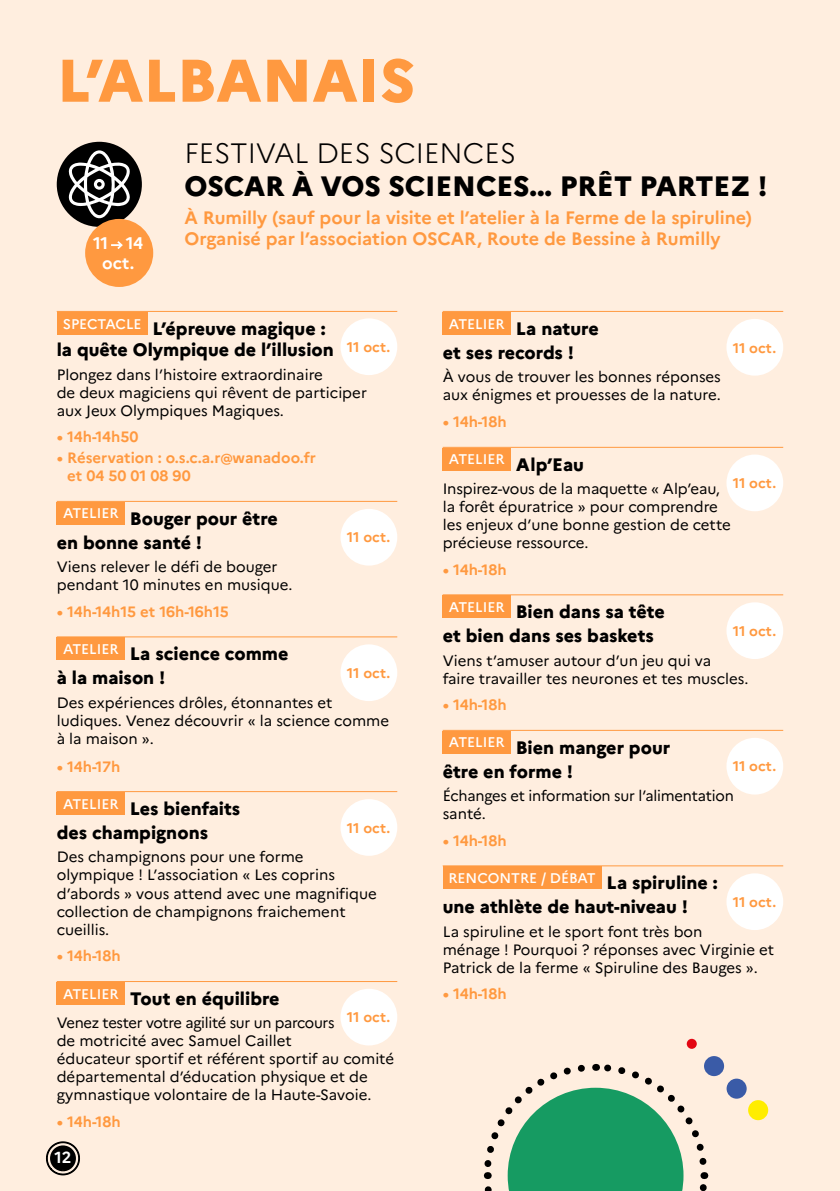
<style>
.page{position:relative;width:840px;height:1191px;background:#fff}
.page>*{position:absolute;margin:0;border:0;box-sizing:border-box;transform-origin:0 0}
.t1{font:800 60px "Marianne";color:#ff9940}
.t2{font:800 28px "Marianne";color:#000}
.t3{font:300 28px "Marianne";color:#000}
.t4{font:800 18px "Marianne";color:#000}
.t5{font:700 18px/21.6px "Marianne";color:#ff9940}
.t6{font:700 16.8px/20.2px "Marianne";letter-spacing:-.01em;color:#fff;text-align:center}
.t7{font:700 16px "Marianne";color:#fff}
.t8{font:15px/18px "Marianne";color:#000}
.t9{font:700 15px/18px "Marianne";color:#ff9940}
.t10{font:700 14px "Marianne";letter-spacing:.005em;color:#ff9940}
.t11{font:500 14px "Marianne";color:#fff}
.s1{font-weight:800;font-size:18px;color:#000}
</style>
<div class="page">
<div style="left:0;top:0;width:839px;height:1191px;background:#ffeedf"></div>
<svg style="left:46px;top:1141px;width:34px;height:34px"></svg>
<hr style="left:57px;top:311px;width:340px;height:1px;background:#ff9940">
<hr style="left:57px;top:501px;width:340px;height:1px;background:#ff9940">
<hr style="left:57px;top:636px;width:340px;height:1px;background:#ff9940">
<hr style="left:57px;top:791px;width:340px;height:1px;background:#ff9940">
<hr style="left:57px;top:981px;width:340px;height:1px;background:#ff9940">
<div style="left:57px;top:312px;width:90px;height:22px;background:#ff9940"></div>
<div style="left:340px;top:318px;width:57px;height:57px;background:#fff;border-radius:50%"></div>
<div style="left:57px;top:502px;width:68px;height:22px;background:#ff9940"></div>
<div style="left:340px;top:509px;width:57px;height:56px;background:#fff;border-radius:50%"></div>
<div style="left:57px;top:637px;width:68px;height:23px;background:#ff9940"></div>
<div style="left:340px;top:644px;width:57px;height:57px;background:#fff;border-radius:50%"></div>
<div style="left:57px;top:792px;width:68px;height:22px;background:#ff9940"></div>
<div style="left:340px;top:799px;width:57px;height:57px;background:#fff;border-radius:50%"></div>
<div style="left:57px;top:982px;width:68px;height:22px;background:#ff9940"></div>
<div style="left:340px;top:988px;width:57px;height:57px;background:#fff;border-radius:50%"></div>
<hr style="left:442px;top:311px;width:340px;height:1px;background:#ff9940">
<hr style="left:442px;top:447px;width:340px;height:1px;background:#ff9940">
<hr style="left:442px;top:594px;width:340px;height:1px;background:#ff9940">
<hr style="left:442px;top:730px;width:340px;height:1px;background:#ff9940">
<hr style="left:442px;top:865px;width:340px;height:1px;background:#ff9940">
<div style="left:442px;top:312px;width:68px;height:22px;background:#ff9940"></div>
<div style="left:726px;top:319px;width:56px;height:56px;background:#fff;border-radius:50%"></div>
<div style="left:442px;top:448px;width:68px;height:22px;background:#ff9940"></div>
<div style="left:726px;top:454px;width:56px;height:57px;background:#fff;border-radius:50%"></div>
<div style="left:442px;top:595px;width:68px;height:23px;background:#ff9940"></div>
<div style="left:726px;top:602px;width:56px;height:57px;background:#fff;border-radius:50%"></div>
<div style="left:442px;top:731px;width:68px;height:22px;background:#ff9940"></div>
<div style="left:726px;top:738px;width:56px;height:56px;background:#fff;border-radius:50%"></div>
<div style="left:442px;top:866px;width:159px;height:23px;background:#ff9940"></div>
<div style="left:726px;top:873px;width:56px;height:57px;background:#fff;border-radius:50%"></div>
<div style="left:57px;top:142px;width:85px;height:85px;background:#000;border-radius:50%"></div>
<svg style="left:69px;top:150px;width:61px;height:68px"></svg>
<div style="left:85px;top:219px;width:68px;height:68px;background:#ff9940;border-radius:50%"></div>
<svg style="left:111px;top:241px;width:12px;height:8px"></svg>
<svg style="left:483px;top:1063px;width:226px;height:128px"></svg>
<div style="left:747px;top:1100px;width:20px;height:20px;background:#ffed00;border-radius:50%"></div>
<div style="left:726px;top:1078px;width:20px;height:20px;background:#3a5ba7;border-radius:50%"></div>
<div style="left:703px;top:1056px;width:20px;height:20px;background:#3a5ba7;border-radius:50%"></div>
<svg style="left:686px;top:1038px;width:10px;height:10px"></svg>
<h1 class="t1" style="left:57px;top:34px;width:360px">L’ALBANAIS</h1>
<p class="t6" style="left:93px;top:232px;width:52px">11 14 oct.</p>
<h2 class="t3" style="left:184px;top:131px;width:333px">FESTIVAL DES SCIENCES</h2>
<h2 class="t2" style="left:184px;top:165px;width:584px">OSCAR À VOS SCIENCES... PRÊT PARTEZ !</h2>
<p class="t5" style="left:184px;top:205px;width:568px">À Rumilly (sauf pour la visite et l’atelier à la Ferme de la spiruline)<br>Organisé par l’association OSCAR, Route de Bessine à Rumilly</p>
<p class="t4" style="left:63px;top:314px;width:264px"><sup>SPECTACLE</sup> L’épreuve magique :</p>
<p class="t10" style="left:347px;top:336px;width:45px">11 oct.</p>
<p class="t4" style="left:57px;top:336px;width:278px">la quête Olympique de l’illusion</p>
<p class="t8" style="left:57px;top:364px;width:311px">Plongez dans l’histoire extraordinaire<br>de deux magiciens qui rêvent de participer aux Jeux Olympiques Magiques.</p>
<p class="t9" style="left:57px;top:427px;width:83px">• 14h-14h50</p>
<p class="t9" style="left:67px;top:448px;width:250px;text-indent:-10px">• Réservation : o.s.c.a.r@wanadoo.fr et 04 50 01 08 90</p>
<p class="t4" style="left:63px;top:504px;width:216px"><sup>ATELIER</sup> Bouger pour être</p>
<p class="t10" style="left:347px;top:526px;width:45px">11 oct.</p>
<p class="t4" style="left:57px;top:528px;width:147px">en bonne santé !</p>
<p class="t8" style="left:57px;top:557px;width:237px">Viens relever le défi de bouger pendant 10 minutes en musique.</p>
<p class="t9" style="left:57px;top:601px;width:173px">• 14h-14h15 et 16h-16h15</p>
<p class="t4" style="left:63px;top:639px;width:227px"><sup>ATELIER</sup> La science comme</p>
<p class="t10" style="left:347px;top:662px;width:45px">11 oct.</p>
<p class="t4" style="left:57px;top:663px;width:110px">à la maison !</p>
<p class="t8" style="left:57px;top:692px;width:333px">Des expériences drôles, étonnantes et ludiques. Venez découvrir « la science comme à la maison ».</p>
<p class="t9" style="left:57px;top:756px;width:65px">• 14h-17h</p>
<p class="t4" style="left:63px;top:794px;width:179px"><sup>ATELIER</sup> Les bienfaits</p>
<p class="t10" style="left:347px;top:817px;width:45px">11 oct.</p>
<p class="t4" style="left:57px;top:818px;width:153px">des champignons</p>
<p class="t8" style="left:57px;top:847px;width:321px">Des champignons pour une forme olympique ! L’association « Les coprins d’abords » vous attend avec une magnifique collection de champignons fraichement cueillis.</p>
<p class="t9" style="left:57px;top:945px;width:65px">• 14h-18h</p>
<p class="t4" style="left:63px;top:984px;width:218px"><sup>ATELIER</sup> Tout en équilibre</p>
<p class="t10" style="left:347px;top:1006px;width:45px">11 oct.</p>
<p class="t8" style="left:57px;top:1012px;width:339px">Venez tester votre agilité sur un parcours<br>de motricité avec Samuel Caillet<br>éducateur sportif et référent sportif au comité départemental d’éducation physique et de gymnastique volontaire de la Haute-Savoie.</p>
<p class="t9" style="left:57px;top:1111px;width:65px">• 14h-18h</p>
<p class="t7" style="left:54px;top:1145px;width:18px">12</p>
<p class="t4" style="left:448px;top:314px;width:151px"><sup>ATELIER</sup> La nature</p>
<p class="t4" style="left:442px;top:338px;width:133px">et ses records !</p>
<p class="t8" style="left:442px;top:367px;width:279px">À vous de trouver les bonnes réponses aux énigmes et prouesses de la nature.</p>
<p class="t9" style="left:442px;top:411px;width:65px">• 14h-18h</p>
<p class="t11" style="left:448px;top:448px;width:136px">ATELIER <span class="s1">Alp’Eau</span></p>
<p class="t10" style="left:732px;top:337px;width:45px">11 oct.</p>
<p class="t10" style="left:732px;top:472px;width:45px">11 oct.</p>
<p class="t8" style="left:442px;top:478px;width:289px">Inspirez-vous de la maquette « Alp’eau, la forêt épuratrice » pour comprendre les enjeux d’une bonne gestion de cette précieuse ressource.</p>
<p class="t9" style="left:442px;top:559px;width:65px">• 14h-18h</p>
<p class="t4" style="left:448px;top:597px;width:217px"><sup>ATELIER</sup> Bien dans sa tête</p>
<p class="t10" style="left:732px;top:620px;width:45px">11 oct.</p>
<p class="t4" style="left:442px;top:621px;width:213px">et bien dans ses baskets</p>
<p class="t8" style="left:442px;top:650px;width:307px">Viens t’amuser autour d’un jeu qui va<br>faire travailler tes neurones et tes muscles.</p>
<p class="t9" style="left:442px;top:694px;width:65px">• 14h-18h</p>
<p class="t4" style="left:448px;top:733px;width:223px"><sup>ATELIER</sup> Bien manger pour</p>
<p class="t10" style="left:732px;top:755px;width:45px">11 oct.</p>
<p class="t4" style="left:442px;top:757px;width:132px">être en forme !</p>
<p class="t8" style="left:442px;top:785px;width:292px">Échanges et information sur l’alimentation santé.</p>
<p class="t9" style="left:442px;top:830px;width:65px">• 14h-18h</p>
<p class="t11" style="left:448px;top:867px;width:270px">RENCONTRE / DÉBAT <span class="s1">La spiruline :</span></p>
<p class="t10" style="left:732px;top:891px;width:45px">11 oct.</p>
<p class="t4" style="left:442px;top:892px;width:247px">une athlète de haut-niveau !</p>
<p class="t8" style="left:442px;top:921px;width:333px">La spiruline et le sport font très bon<br>ménage ! Pourquoi ? réponses avec Virginie et<br>Patrick de la ferme « Spiruline des Bauges ».</p>
<p class="t9" style="left:442px;top:983px;width:65px">• 14h-18h</p>
</div>
